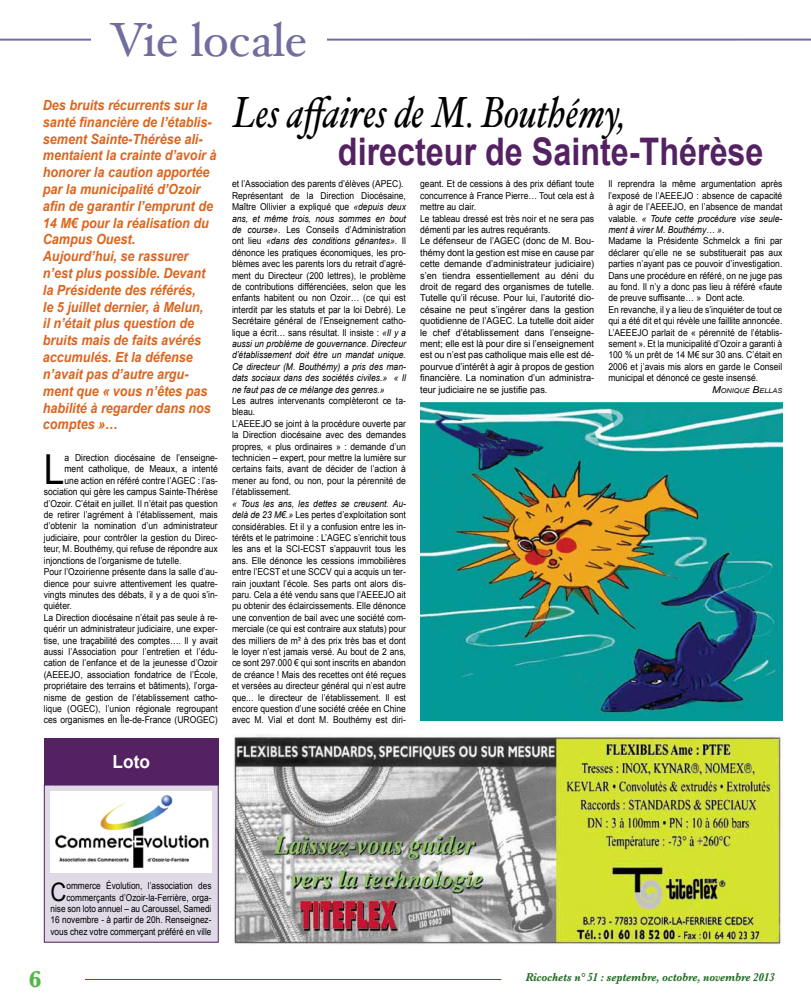
<style>
.page{position:relative;width:811px;height:1007px;background:#fff}
.page>*{position:absolute;margin:0;border:0;box-sizing:border-box;transform-origin:0 0}
.t1{font:48px "Hoefler Text";color:#716d9f}
.t2{font:italic 43.6px "Hoefler Text";color:#000;scale:.83 1}
.t3{font:41.4px "Arial";color:#000;scale:.9 1}
.t4{font:700 38px "Arial";color:#542162;scale:.85 1}
.t5{font:25.4px "Arial";color:#000;scale:.87 1}
.t6{font:700 24px "Baskerville";color:#50b848}
.t7{font:700 18px "Arial";color:#fff;scale:.96 1}
.t8{font:italic 700 14px/16.8px "Arial";color:#dc651e;scale:.9 1}
.t9{font:italic 700 12px "Baskerville";color:#226e27;scale:.85 1}
.t10{font:9.5px/11.4px "Arial";color:#000;scale:.9 1}
.t11{font:9.5px/11.4px "Arial";color:#000;text-align:right;scale:.87 1}
.t12{font:italic 6.7px "Arial";color:#000;scale:1.1 1}
.s1{font-style:italic}
.s2{font-size:9.5px}
</style>
<div class="page">
<hr style="left:74px;top:978px;width:427px;height:1px;background:#226e27">
<div style="left:28px;top:964px;width:57px;height:28px;background:#fff"></div>
<div style="left:44px;top:785px;width:174px;height:157px;background:#e0dae7"></div>
<div style="left:44px;top:784px;width:175px;height:158px;border:1px solid #542162"></div>
<hr style="left:0;top:39px;width:811px;height:2px;background:#716d9f">
<div style="left:91px;top:7px;width:236px;height:49px;background:#fff"></div>
<img style="left:420px;top:403px;width:362px;height:317px">
<img style="left:233px;top:734px;width:549px;height:210px">
<div style="left:44px;top:737px;width:175px;height:47px;background:#542162"></div>
<img style="left:50px;top:791px;width:162px;height:80px">
<h1 class="t1" style="left:110px;top:11px;width:199px">Vie locale</h1>
<p class="t8" style="left:43px;top:97px;width:194px">Des bruits récurrents sur la santé financière de l’établis&shy;sement Sainte-Thérèse ali&shy;mentaient la crainte d’avoir à honorer la caution apportée par la municipalité d’Ozoir afin de garantir l’emprunt de<br>14 M€ pour la réalisation du<br>Campus Ouest.<br>Aujourd’hui, se rassurer n’est plus possible. Devant la Présidente des référés,<br>le 5 juillet dernier, à Melun,<br>il n’était plus question de bruits mais de faits avérés accumulés. Et la défense n’avait pas d’autre argu&shy;ment que « vous n’êtes pas habilité à regarder dans nos comptes »…</p>
<h3 class="t3" style="left:44px;top:442px;width:24px">L</h3>
<p class="t10" style="left:64px;top:452px;width:172px">a Direction diocésaine de l’enseigne-</p>
<p class="t10" style="left:64px;top:463px;width:172px">ment catholique, de Meaux, a intenté</p>
<p class="t10" style="left:64px;top:475px;width:172px">une action en référé contre l’AGEC : l’as-</p>
<p class="t10" style="left:44px;top:486px;width:195px">sociation qui gère les campus Sainte-Thérèse</p>
<p class="t10" style="left:44px;top:497px;width:195px">d’Ozoir. C’était en juillet. Il n’était pas question</p>
<p class="t10" style="left:44px;top:509px;width:195px">de retirer l’agrément à l’établissement, mais</p>
<p class="t10" style="left:44px;top:520px;width:195px">d’obtenir la nomination d’un administrateur</p>
<p class="t10" style="left:44px;top:532px;width:195px">judiciaire, pour contrôler la gestion du Direc-</p>
<p class="t10" style="left:44px;top:543px;width:195px">teur, M. Bouthémy, qui refuse de répondre aux</p>
<p class="t10" style="left:44px;top:554px;width:155px">injonctions de l’organisme de tutelle.</p>
<p class="t10" style="left:44px;top:566px;width:195px">Pour l’Ozoirienne présente dans la salle d’au-</p>
<p class="t10" style="left:44px;top:577px;width:195px">dience pour suivre attentivement les quatre-</p>
<p class="t10" style="left:44px;top:589px;width:195px">vingts minutes des débats, il y a de quoi s’in-</p>
<p class="t10" style="left:44px;top:600px;width:33px">quiéter.</p>
<p class="t10" style="left:44px;top:611px;width:195px">La Direction diocésaine n’était pas seule à re-</p>
<p class="t10" style="left:44px;top:623px;width:195px">quérir un administrateur judiciaire, une exper-</p>
<p class="t10" style="left:44px;top:634px;width:195px">tise, une traçabilité des comptes…. Il y avait</p>
<p class="t10" style="left:44px;top:646px;width:195px">aussi l’Association pour l’entretien et l’édu-</p>
<p class="t10" style="left:44px;top:657px;width:195px">cation de l’enfance et de la jeunesse d’Ozoir</p>
<p class="t10" style="left:44px;top:668px;width:195px">(AEEEJO, association fondatrice de l’École,</p>
<p class="t10" style="left:44px;top:680px;width:195px">propriétaire des terrains et bâtiments), l’orga-</p>
<p class="t10" style="left:44px;top:691px;width:195px">nisme de gestion de l’établissement catho-</p>
<p class="t10" style="left:44px;top:703px;width:195px">lique (OGEC), l’union régionale regroupant</p>
<p class="t10" style="left:44px;top:714px;width:195px">ces organismes en Île-de-France (UROGEC)</p>
<h3 class="t7" style="left:113px;top:749px;width:40px">Loto</h3>
<h2 class="t2" style="left:233px;top:87px;width:474px">Les affaires de M. Bouthémy,</h2>
<h3 class="t4" style="left:338px;top:127px;width:502px">directeur de Sainte-Thérèse</h3>
<p class="t10" style="left:232px;top:178px;width:195px">et l’Association des parents d’élèves (APEC).<br>Représentant de la Direction Diocésaine, Maître Ollivier a expliqué que <span class="s1">«depuis deux ans, et même trois, nous sommes en bout de course»</span>. Les Conseils d’Administration ont lieu <span class="s1">«dans des conditions gênantes»</span>. Il dénonce les pratiques économiques, les pro&shy;blèmes avec les parents lors du retrait d’agré&shy;ment du Directeur (200 lettres), le problème de contributions différenciées, selon que les enfants habitent ou non Ozoir… (ce qui est interdit par les statuts et par la loi Debré). Le Secrétaire général de l’Enseignement catho&shy;lique a écrit… sans résultat. Il insiste : <span class="s1">«Il y a aussi un problème de gouvernance. Directeur d’établissement doit être un mandat unique.<br>Ce directeur (M. Bouthémy) a pris des man&shy;dats sociaux dans des sociétés civiles.» « Il ne faut pas de ce mélange des genres.»</span></p>
<p class="t10" style="left:232px;top:395px;width:195px">Les autres intervenants complèteront ce ta&shy;bleau.<br>L’AEEEJO se joint à la procédure ouverte par la Direction diocésaine avec des demandes propres, « plus ordinaires » : demande d’un technicien – expert, pour mettre la lumière sur certains faits, avant de décider de l’action à mener au fond, ou non, pour la pérennité de l’établissement.</p>
<p class="t10" style="left:232px;top:497px;width:195px;text-align:justify"><span class="s1">« Tous les ans, les dettes se creusent. Au&shy;delà de 23 M€.»</span> Les pertes d’exploitation sont considérables. Et il y a confusion entre les in&shy;térêts et le patrimoine : L’AGEC s’enrichit tous les ans et la SCI-ECST s’appauvrit tous les ans. Elle dénonce les cessions immobilières entre l’ECST et une SCCV qui a acquis un ter&shy;rain jouxtant l’école. Ses parts ont alors dis&shy;paru. Cela a été vendu sans que l’AEEEJO ait pu obtenir des éclaircissements. Elle dénonce une convention de bail avec une société com&shy;merciale (ce qui est contraire aux statuts) pour des milliers de m² à des prix très bas et dont le loyer n’est jamais versé. Au bout de 2 ans, ce sont 297.000 € qui sont inscrits en abandon de créance ! Mais des recettes ont été reçues et versées au directeur général qui n’est autre que... le directeur de l’établissement. Il est encore question d’une société créée en Chine avec M. Vial et dont M. Bouthémy est diri-</p>
<p class="t10" style="left:420px;top:178px;width:195px">geant. Et de cessions à des prix défiant toute concurrence à France Pierre… Tout cela est à mettre au clair.<br>Le tableau dressé est très noir et ne sera pas démenti par les autres requérants.<br>Le défenseur de l’AGEC (donc de M. Bou&shy;thémy dont la gestion est mise en cause par cette demande d’administrateur judiciaire) s’en tiendra essentiellement au déni du droit de regard des organismes de tutelle.<br>Tutelle qu’il récuse. Pour lui, l’autorité dio&shy;césaine ne peut s’ingérer dans la gestion quotidienne de l’AGEC. La tutelle doit aider le chef d’établissement dans l’enseigne&shy;ment; elle est là pour dire si l’enseignement est ou n’est pas catholique mais elle est dé&shy;pourvue d’intérêt à agir à propos de gestion financière. La nomination d’un administra&shy;teur judiciaire ne se justifie pas.</p>
<p class="t10" style="left:608px;top:178px;width:195px">Il reprendra la même argumentation après l’exposé de l’AEEEJO : absence de capacité à agir de l’AEEEJO, en l’absence de mandat valable. <span class="s1">« Toute cette procédure vise seule&shy;ment à virer M. Bouthémy… »</span>.<br>Madame la Présidente Schmelck a fini par déclarer qu’elle ne se substituerait pas aux parties n’ayant pas ce pouvoir d’investigation.<br>Dans une procédure en référé, on ne juge pas au fond. Il n’y a donc pas lieu à référé «faute de preuve suffisante… » Dont acte.<br>En revanche, il y a lieu de s’inquiéter de tout ce qui a été dit et qui révèle une faillite annoncée.<br>L’AEEEJO parlait de « pérennité de l’établis&shy;sement ». Et la municipalité d’Ozoir a garanti à 100 % un prêt de 14 M€ sur 30 ans. C’était en 2006 et j’avais mis alors en garde le Conseil municipal et dénoncé ce geste insensé.</p>
<p class="t12" style="left:712px;top:386px;width:65px"><span class="s2">M</span>ONIQUE <span class="s2">B</span>ELLAS</p>
<p class="t11" style="left:50px;top:880px;width:187px">ommerce Évolution, l’association des commerçants d’Ozoir-la-Ferrière, orga&shy;nise son loto annuel – au Caroussel, Samedi 16 novembre - à partir de 20h. Renseignez&shy;vous chez votre commerçant préféré en ville</p>
<h3 class="t5" style="left:50px;top:874px;width:20px">C</h3>
<h3 class="t6" style="left:28px;top:964px;width:15px">6</h3>
<p class="t9" style="left:526px;top:970px;width:294px">Ricochets n° 51 : septembre, octobre, novembre 2013</p>
</div>
